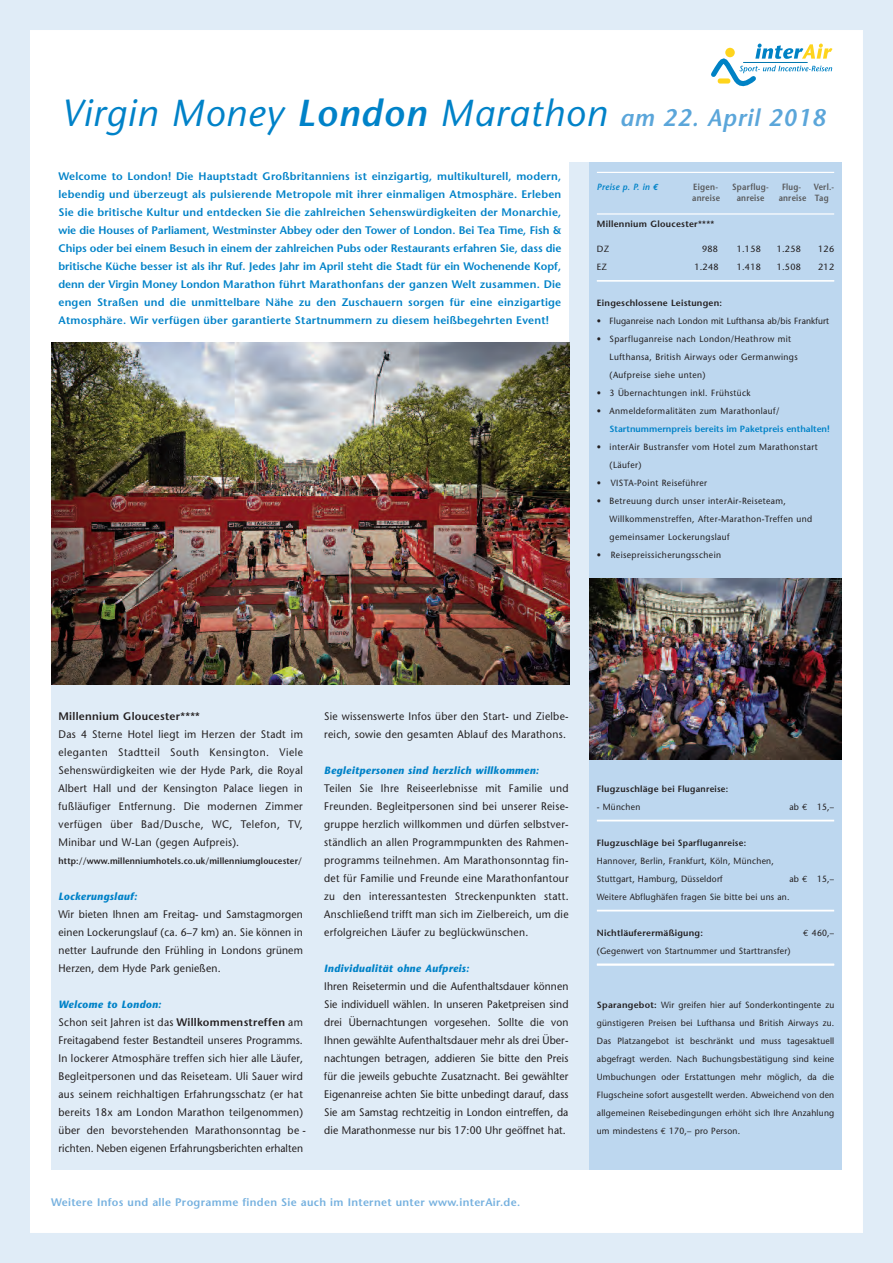
<style>
.page{position:relative;width:893px;height:1263px;background:#fff}
.page>*{position:absolute;margin:0;border:0;box-sizing:border-box;transform-origin:0 0}
.t1{font:italic 37.5px "Stone Sans";letter-spacing:.03em;color:#0082c8}
.t2{font:10.95px/18px "Stone Sans";letter-spacing:.03em;color:#231f20;text-align:justify;scale:.94 1}
.t3{font:600 10.95px/18px "Stone Sans";letter-spacing:.015em;color:#0082c8;text-align:justify}
.t4{font:600 10.95px "Stone Sans";letter-spacing:.03em;color:#76b1df}
.t5{font:600 10.95px "Stone Sans";letter-spacing:.025em;color:#231f20}
.t6{font:italic 700 10.5px "Stone Sans";letter-spacing:.03em;color:#0082c8;scale:.95 1}
.t7{font:9px/18px "Stone Sans";letter-spacing:.045em;color:#231f20;scale:.95 1}
.t8{font:600 9px "Stone Sans";letter-spacing:.025em;color:#231f20}
.t9{font:600 9px "Stone Sans";letter-spacing:.025em;color:#231f20;scale:.94 1}
.t10{font:9px/18px "Stone Sans";letter-spacing:.045em;color:#231f20;scale:.96 1}
.t11{font:9px "Stone Sans";letter-spacing:.015em;color:#231f20;scale:.95 1}
.t12{font:600 9px "Stone Sans";color:#0082c8}
.t13{font:9px "Stone Sans";letter-spacing:.025em;color:#231f20;scale:.95 1}
.t14{font:9px "Stone Sans";letter-spacing:.045em;color:#231f20}
.t15{font:600 9px "Stone Sans";letter-spacing:.03em;color:#57585a;scale:.88 1}
.t16{font:600 9px "Stone Sans";letter-spacing:.03em;color:#57585a;scale:.9 1}
.t17{font:italic 600 9px "Stone Sans";letter-spacing:.03em;color:#0082c8;scale:.95 1}
.s1{font-weight:600}
.s2{font-weight:600;font-size:24px;color:#5ba6da}
.s3{font-family:"Euro Mono";font-weight:700}
.s4{font-family:"Euro Mono"}
</style>
<div class="page">
<div style="left:0;top:0;width:893px;height:1263px;border:30px solid #e0ecf7"></div>
<svg style="left:892px;top:0;width:1px;height:1260px"></svg>
<div style="left:51px;top:162px;width:791px;height:1008px;background:#e0ecf7"></div>
<div style="left:51px;top:162px;width:518px;height:216px;background:#fff"></div>
<div style="left:589px;top:162px;width:253px;height:1008px;background:#bdd7ef"></div>
<hr style="left:597px;top:172px;width:237px;height:1px;background:#fff">
<hr style="left:597px;top:213px;width:237px;height:2px;background:#fff">
<hr style="left:597px;top:280px;width:237px;height:1px;background:#fff">
<hr style="left:597px;top:820px;width:237px;height:1px;background:#fff">
<hr style="left:597px;top:910px;width:237px;height:1px;background:#fff">
<hr style="left:597px;top:964px;width:237px;height:1px;background:#fff">
<img style="left:590px;top:579px;width:251px;height:180px">
<img style="left:51px;top:342px;width:518px;height:342px">
<svg style="left:711px;top:44px;width:121px;height:43px"></svg>
<h1 class="t1" style="left:61px;top:98px;width:766px">Virgin Money <span class="s1">London</span> Marathon <span class="s2">am 22. April 2018</span></h1>
<p class="t3" style="left:59px;top:168px;width:504px">Welcome to London! Die Hauptstadt Großbritanniens ist einzigartig, multikulturell, modern, le ben dig und überzeugt als pulsierende Metropole mit ihrer einmaligen Atmosphäre. Erleben Sie die britische Kultur und entdecken Sie die zahlreichen Sehenswürdigkeiten der Monarchie, wie die Houses of Parliament, Westminster Abbey oder den Tower of London. Bei Tea Time, Fish &amp; Chips oder bei einem Besuch in einem der zahlreichen Pubs oder Restaurants erfahren Sie, dass die britische Küche besser ist als ihr Ruf. Jedes Jahr im April steht die Stadt für ein Wochen ende Kopf, denn der Virgin Money London Marathon führt Marathonfans der ganzen Welt zusammen. Die engen Straßen und die unmittelbare Nähe zu den Zuschauern sorgen für eine einzigartige Atmosphäre. Wir verfügen über garantierte Startnummern zu diesem heißbegehrten Event!</p>
<p class="t17" style="left:597px;top:183px;width:66px">Preise p. P. in <span class="s3">€</span></p>
<p class="t16" style="left:693px;top:183px;width:29px">Eigen-</p>
<p class="t16" style="left:732px;top:183px;width:42px">Sparflug-</p>
<p class="t15" style="left:782px;top:183px;width:23px">Flug-</p>
<p class="t15" style="left:814px;top:183px;width:25px">Verl.-</p>
<p class="t15" style="left:692px;top:194px;width:33px">anreise</p>
<p class="t15" style="left:737px;top:194px;width:33px">anreise</p>
<p class="t15" style="left:779px;top:194px;width:58px">anreise Tag</p>
<p class="t8" style="left:597px;top:221px;width:119px">Millennium Gloucester****</p>
<p class="t14" style="left:597px;top:245px;width:14px">DZ</p>
<p class="t14" style="left:702px;top:245px;width:18px">988</p>
<p class="t14" style="left:737px;top:245px;width:26px">1.158</p>
<p class="t14" style="left:777px;top:245px;width:26px">1.258</p>
<p class="t14" style="left:818px;top:245px;width:18px">126</p>
<p class="t14" style="left:597px;top:263px;width:12px">EZ</p>
<p class="t14" style="left:694px;top:263px;width:26px">1.248</p>
<p class="t14" style="left:737px;top:263px;width:26px">1.418</p>
<p class="t14" style="left:777px;top:263px;width:26px">1.508</p>
<p class="t14" style="left:818px;top:263px;width:18px">212</p>
<p class="t8" style="left:597px;top:299px;width:127px">Eingeschlossene Leistungen:</p>
<p class="t11" style="left:597px;top:317px;width:246px">• Fluganreise nach London mit Lufthansa ab/bis Frankfurt</p>
<p class="t7" style="left:610px;top:331px;width:200px;text-indent:-13px">• Sparfluganreise nach London/Heathrow mit<br>Lufthansa, British Airways oder Germanwings (Aufpreise siehe unten)</p>
<p class="t7" style="left:597px;top:385px;width:163px">• 3 Übernachtungen inkl. Frühstück</p>
<p class="t7" style="left:597px;top:403px;width:194px">• Anmeldeformalitäten zum Marathonlauf/</p>
<p class="t12" style="left:610px;top:425px;width:222px">Startnummernpreis bereits im Paketpreis enthalten!</p>
<p class="t7" style="left:610px;top:439px;width:221px;text-indent:-13px">• interAir Bustransfer vom Hotel zum Marathonstart (Läufer)</p>
<p class="t7" style="left:597px;top:475px;width:118px">• VISTA-Point Reiseführer</p>
<p class="t7" style="left:610px;top:493px;width:215px;text-indent:-13px">• Betreuung durch unser interAir-Reiseteam,<br>Willkommenstreffen, After-Marathon-Treffen und gemeinsamer Lockerungslauf</p>
<p class="t7" style="left:597px;top:547px;width:132px">• Reisepreissicherungsschein</p>
<p class="t5" style="left:59px;top:712px;width:143px">Millennium Gloucester****</p>
<p class="t2" style="left:59px;top:726px;width:261px">Das 4 Sterne Hotel liegt im Herzen der Stadt im eleganten Stadtteil South Kensington. Viele Sehenswürdigkeiten wie der Hyde Park, die Royal Albert Hall und der Kensington Palace liegen in fußläufiger Entfernung. Die modernen Zimmer verfügen über Bad/Dusche, WC, Telefon, TV, Minibar und W-Lan (gegen Aufpreis).</p>
<p class="t9" style="left:59px;top:857px;width:261px">http://www.millenniumhotels.co.uk/millenniumgloucester/</p>
<p class="t6" style="left:59px;top:892px;width:84px">Lockerungslauf:</p>
<p class="t2" style="left:59px;top:906px;width:261px">Wir bieten Ihnen am Freitag- und Samstagmorgen einen Lockerungslauf (ca. 6–7 km) an. Sie können in netter Laufrunde den Frühling in Londons grünem Herzen, dem Hyde Park genießen.</p>
<p class="t6" style="left:59px;top:1000px;width:110px">Welcome to London:</p>
<p class="t2" style="left:59px;top:1014px;width:265px;text-align:left">Schon seit Jahren ist das <span class="s1">Willkommenstreffen</span> am Freitagabend fester Bestandteil unseres Programms.<br>In lockerer Atmosphäre treffen sich hier alle Läufer, Begleitpersonen und das Reiseteam. Uli Sauer wird aus seinem reichhaltigen Erfahrungs schatz (er hat bereits 18x am London Marathon teilgenommen) über den bevorstehenden Marathon sonntag be - rich ten. Neben eigenen Erfahrungs berichten erhalten</p>
<p class="t2" style="left:324px;top:708px;width:261px">Sie wissenswerte Infos über den Start- und Zielbe - reich, sowie den gesamten Ablauf des Marathons.</p>
<p class="t6" style="left:324px;top:766px;width:228px">Begleitpersonen sind herzlich willkommen:</p>
<p class="t2" style="left:324px;top:780px;width:262px">Teilen Sie Ihre Reiseerlebnisse mit Familie und Freunden. Begleitpersonen sind bei unserer Reise - gruppe herzlich willkommen und dürfen selbstver&shy;ständlich an allen Programmpunkten des Rahmen - programms teilnehmen. Am Marathon sonntag fin&shy;det für Familie und Freunde eine Marathonfantour zu den interessantesten Streckenpunkten statt.<br>Anschließend trifft man sich im Zielbereich, um die erfolgreichen Läufer zu beglückwünschen.</p>
<p class="t6" style="left:324px;top:964px;width:154px">Individualität ohne Aufpreis:</p>
<p class="t2" style="left:324px;top:978px;width:261px">Ihren Reisetermin und die Aufenthaltsdauer können Sie individuell wählen. In unseren Paketpreisen sind drei Übernachtungen vorgesehen. Sollte die von Ihnen gewählte Aufenthaltsdauer mehr als drei Über&shy;nachtungen betragen, addieren Sie bitte den Preis für die jeweils gebuchte Zusatznacht. Bei gewählter Eigenanreise achten Sie bitte unbedingt darauf, dass Sie am Samstag rechtzeitig in London eintreffen, da die Marathonmesse nur bis 17:00 Uhr geöffnet hat.</p>
<p class="t4" style="left:51px;top:1198px;width:471px">Weitere Infos und alle Programme finden Sie auch im Internet unter www.interAir.de.</p>
<p class="t8" style="left:597px;top:785px;width:133px">Flugzuschläge bei Fluganreise:</p>
<p class="t7" style="left:597px;top:799px;width:47px">- München</p>
<p class="t10" style="left:789px;top:799px;width:48px">ab <span class="s4">€</span> 15,–</p>
<p class="t8" style="left:597px;top:839px;width:151px">Flugzuschläge bei Sparfluganreise:</p>
<p class="t7" style="left:597px;top:853px;width:188px">Hannover, Berlin, Frankfurt, Köln, München,<br>Stuttgart, Hamburg, Düsseldorf</p>
<p class="t10" style="left:597px;top:871px;width:249px;text-indent:192px">ab <span class="s4">€</span> 15,–<br>Weitere Abflughäfen fragen Sie bitte bei uns an.</p>
<p class="t8" style="left:597px;top:929px;width:108px">Nichtläuferermäßigung:</p>
<p class="t7" style="left:803px;top:925px;width:34px"><span class="s4">€</span> 460,–</p>
<p class="t13" style="left:597px;top:947px;width:205px">(Gegenwert von Startnummer und Starttransfer)</p>
<p class="t7" style="left:597px;top:997px;width:251px;text-align:justify"><span class="s1">Sparangebot:</span> Wir greifen hier auf Sonderkontingente zu günstigeren Preisen bei Lufthansa und British Airways zu.<br>Das Platzangebot ist beschränkt und muss tagesaktuell abgefragt werden. Nach Buchungsbestätigung sind keine Umbuchungen oder Erstattungen mehr möglich, da die Flugscheine sofort ausgestellt werden. Abweichend von den allgemeinen Reisebedingungen erhöht sich Ihre Anzahlung um mindestens <span class="s4">€</span> 170,– pro Person.</p>
</div>
